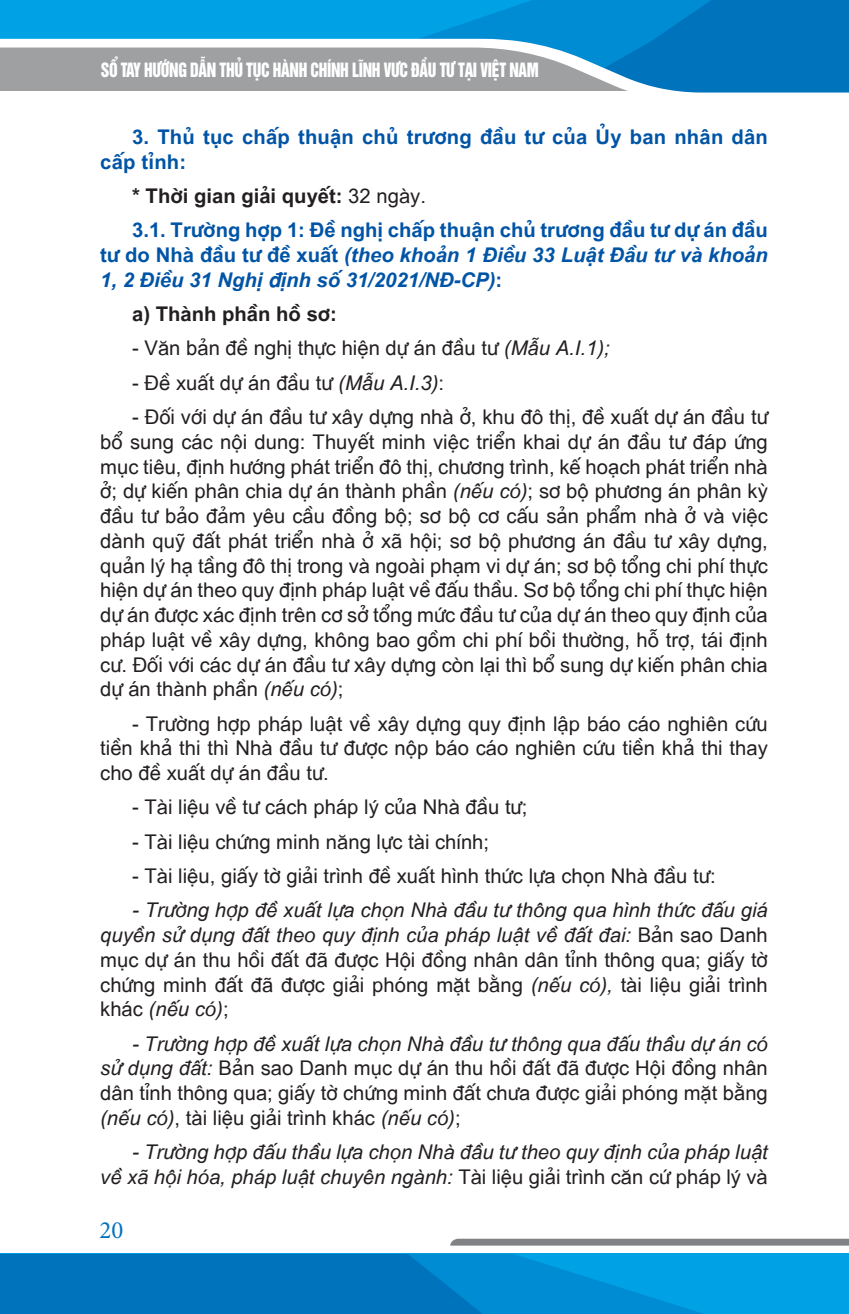
<style>
.page{position:relative;width:849px;height:1314px;background:#fff}
.page>*{position:absolute;margin:0;border:0;box-sizing:border-box;transform-origin:0 0}
.t1{font:24.75px "Minion Pro";color:#0073bd}
.t2{font:20.25px/24.8px "SVN Arial 3";color:#231f20;text-align:justify}
.t3{font:20.25px/24.8px "SVN Arial 3 bold";letter-spacing:.01em;color:#0054a6}
.t4{font:20.25px/24.8px "SVN Arial 3 italic";color:#231f20;text-align:right}
.t5{font:20.25px "SVN Arial 3 bold";color:#231f20}
.t6{font:18px "UTM Helvet Ins";letter-spacing:-.02em;color:#fff;scale:.86 1}
.s1{font-family:"SVN Arial 3"}
.s2{font-family:"SVN Arial 3 bolditalic"}
.s3{font-family:"SVN Arial 3 italic"}
</style>
<div class="page">
<div style="left:0;top:1254px;width:848px;height:60px;background:#00a2e5"></div>
<svg style="left:0;top:1254px;width:703px;height:60px;background:#007fc7"></svg>
<svg style="left:450px;top:1239px;width:398px;height:7px;background:#87888b"></svg>
<div style="left:0;top:0;width:395px;height:39px;background:#00a2e5"></div>
<svg style="left:395px;top:0;width:198px;height:39px;background:#0095d9"></svg>
<svg style="left:593px;top:0;width:255px;height:39px;background:#007bc4"></svg>
<svg style="left:0;top:39px;width:848px;height:54px;fill:#9ea0a2"></svg>
<p class="t6" style="left:101px;top:55px;width:511px">SỔ TAY HƯỚNG DẪN THỦ TỤC HÀNH CHÍNH LĨNH VƯC ĐẦU TƯ TẠI VIỆT NAM</p>
<p class="t3" style="left:100px;top:122px;width:669px;text-indent:32px">3. Thủ tục chấp thuận chủ trương đầu tư của Ủy ban nhân dân cấp tỉnh:</p>
<p class="t5" style="left:132px;top:180px;width:295px">* Thời gian giải quyết: <span class="s1">32 ngày.</span></p>
<p class="t3" style="left:100px;top:216px;width:669px;text-align:justify;text-indent:32px">3.1. Trường hợp 1: Đề nghị chấp thuận chủ trương đầu tư dự án đầu tư do Nhà đầu tư đề xuất <span class="s2">(theo khoản 1 Điều 33 Luật Đầu tư và khoản 1, 2 Điều 31 Nghị định số 31/2021/NĐ-CP)</span>:</p>
<p class="t5" style="left:132px;top:298px;width:206px">a) Thành phần hồ sơ:</p>
<p class="t2" style="left:132px;top:334px;width:479px">- Văn bản đề nghị thực hiện dự án đầu tư <span class="s3">(Mẫu A.I.1);</span></p>
<p class="t2" style="left:132px;top:368px;width:313px">- Đề xuất dự án đầu tư <span class="s3">(Mẫu A.I.3)</span>:</p>
<p class="t2" style="left:100px;top:402px;width:669px;text-align:left;text-indent:32px">- Đối với dự án đầu tư xây dựng nhà ở, khu đô thị , đề xuất dự án đầu tư bổ sung các nội dung: Thuyết minh việc triển khai dự án đầu tư đáp ứng mục tiêu, định hướng phát triển đô thị , chương trình, kế hoạch phát triển nhà ở; dự kiến phân chia dự án thành phần <span class="s3">(nếu có)</span>; sơ bộ phương án phân kỳ đầu tư bảo đả m yêu cầu đồng bộ ; sơ bộ cơ cấu sản phẩm nhà ở và việc dành quỹ đất phát triển nhà ở xã hội; sơ bộ phương án đầu tư xây dựng, quản lý hạ tầng đô thị trong và ngoài phạm vi dự án; sơ bộ tổng chi phí thực hiện dự án theo quy định pháp luật về đấu thầu. Sơ bộ tổng chi phí thực hiện dự án được xác định trên cơ sở tổng mức đầu tư của dự án theo quy định của pháp luật về xây dựng, không bao gồm chi phí bồi thường, hỗ trợ, tái định cư. Đối với các dự án đầu tư xây dựng còn lại thì bổ sung dự kiến phân chia dự án thành phần <span class="s3">(nếu có)</span>;</p>
<p class="t2" style="left:100px;top:709px;width:669px;text-indent:32px">- Trường hợp pháp luật về xây dựng quy định lập báo cáo nghiên cứu tiền khả thi thì Nhà đầu tư được nộp báo cáo nghiên cứu tiền khả thi thay cho đề xuất dự án đầu tư.</p>
<p class="t2" style="left:132px;top:793px;width:397px">- Tài liệu về tư cách pháp lý của Nhà đầu tư;</p>
<p class="t2" style="left:132px;top:827px;width:358px">- Tài liệu chứng minh năng lực tài chính;</p>
<p class="t2" style="left:132px;top:861px;width:585px">- Tài liệu, giấy tờ giải trình đề xuất hình thức lựa chọn Nhà đầu tư:</p>
<p class="t2" style="left:100px;top:896px;width:669px;text-indent:32px"><span class="s3">- Trường hợp đề xuất lựa chọn Nhà đầu tư thông qua hình thức đấu giá quyền sử dụng đất theo quy định của pháp luật về đất đai:</span> Bản sao Danh mục dự án thu hồi đất đã được Hội đồng nhân dân tỉnh thông qua; giấy tờ chứng minh đất đã được giải phóng mặt bằng <span class="s3">(nếu có),</span> tài liệu giải trình khác <span class="s3">(nếu có)</span>;</p>
<p class="t2" style="left:100px;top:1029px;width:669px;text-indent:32px"><span class="s3">- Trường hợp đề xuất lựa chọn Nhà đầu tư thông qua đấu thầu dự án có sử dụng đất:</span> Bản sao Danh mục dự án thu hồi đất đã được Hội đồng nhân dân tỉnh thông qua; giấy tờ chứng minh đất chưa được giải phóng mặt bằng <span class="s3">(nếu có)</span>, tài liệu giải trình khác <span class="s3">(nếu có)</span>;</p>
<p class="t4" style="left:100px;top:1137px;width:669px">- Trường hợp đấu thầu lựa chọn Nhà đầu tư theo quy định của pháp luật<br>về xã hội hóa, pháp luật chuyên ngành: <span class="s1">Tài liệu giải trình căn cứ pháp lý và</span></p>
<p class="t1" style="left:99px;top:1213px;width:25px">20</p>
</div>
